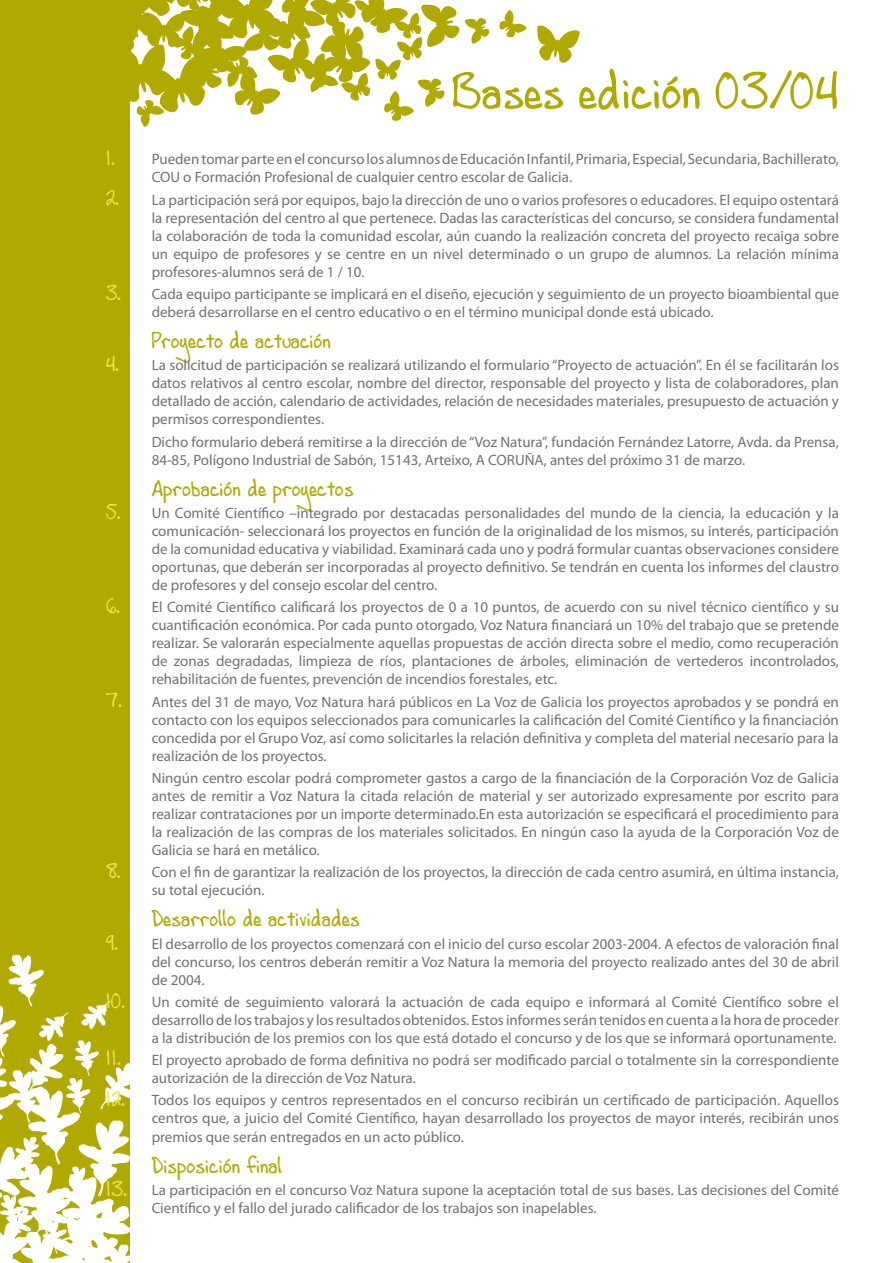
<style>
.page{position:relative;width:893px;height:1263px;background:#fff}
.page>*{position:absolute;margin:0;border:0;box-sizing:border-box;transform-origin:0 0}
.t1{font:51px "Andrew Script";color:#b0aa00}
.t2{font:22.5px "Andrew Script";color:#b0aa00}
.t3{font:21px/40px "Andrew Script";color:#eae34d}
.t4{font:15px/18px "Myriad Pro";color:#707173;text-align:justify}
</style>
<div class="page">
<div style="left:0;top:0;width:129px;height:1263px;background:#b0aa00"></div>
<svg style="left:499px;top:10px;width:27px;height:27px"></svg>
<svg style="left:465px;top:18px;width:24px;height:26px"></svg>
<svg style="left:129px;top:0;width:330px;height:127px"></svg>
<svg style="left:537px;top:26px;width:43px;height:37px"></svg>
<svg style="left:0;top:955px;width:130px;height:308px"></svg>
<h3 class="t3" style="left:106px;top:138px;width:15px">1.<br>2.</h3>
<h3 class="t3" style="left:106px;top:273px;width:17px">3.</h3>
<h3 class="t3" style="left:106px;top:344px;width:15px">4.</h3>
<h3 class="t3" style="left:106px;top:491px;width:17px">5.</h3>
<h3 class="t3" style="left:106px;top:586px;width:16px">6.</h3>
<h3 class="t3" style="left:106px;top:680px;width:18px">7.</h3>
<h3 class="t3" style="left:106px;top:851px;width:17px">8.</h3>
<h3 class="t3" style="left:106px;top:923px;width:14px">9.</h3>
<h3 class="t3" style="left:106px;top:981px;width:21px">10.</h3>
<h3 class="t3" style="left:106px;top:1038px;width:21px;line-height:40.7px">11.<br>12.</h3>
<h3 class="t3" style="left:106px;top:1169px;width:23px">13.</h3>
<h1 class="t1" style="left:452px;top:61px;width:388px">Bases edición 03/04</h1>
<p class="t4" style="left:152px;top:150px;width:689px">Pueden tomar parte en el concurso los alumnos de Educación Infantil, Primaria, Especial, Secundaria, Bachillerato,<br>COU o Formación Profesional de cualquier centro escolar de Galicia.</p>
<p class="t4" style="left:152px;top:190px;width:689px">La participación será por equipos, bajo la dirección de uno o varios profesores o educadores. El equipo ostentará la representación del centro al que pertenece. Dadas las características del concurso, se considera fundamental la colaboración de toda la comunidad escolar, aún cuando la realización concreta del proyecto recaiga sobre un equipo de profesores y se centre en un nivel determinado o un grupo de alumnos. La relación mínima profesores-alumnos será de 1 / 10.</p>
<p class="t4" style="left:152px;top:285px;width:689px">Cada equipo participante se implicará en el diseño, ejecución y seguimiento de un proyecto bioambiental que deberá desarrollarse en el centro educativo o en el término municipal donde está ubicado.</p>
<h2 class="t2" style="left:152px;top:327px;width:181px">Proyecto de actuación</h2>
<p class="t4" style="left:152px;top:356px;width:689px">La solicitud de participación se realizará utilizando el formulario “Proyecto de actuación”. En él se facilitarán los datos relativos al centro escolar, nombre del director, responsable del proyecto y lista de colaboradores, plan detallado de acción, calendario de actividades, relación de necesidades materiales, presupuesto de actuación y permisos correspondientes.</p>
<p class="t4" style="left:152px;top:432px;width:689px">Dicho formulario deberá remitirse a la dirección de “Voz Natura”, fundación Fernández Latorre, Avda. da Prensa,<br>84-85, Polígono Industrial de Sabón, 15143, Arteixo, A CORUÑA, antes del próximo 31 de marzo.</p>
<h2 class="t2" style="left:152px;top:475px;width:204px">Aprobación de proyectos</h2>
<p class="t4" style="left:152px;top:504px;width:689px">Un Comité Científico –integrado por destacadas personalidades del mundo de la ciencia, la educación y la comunicación- seleccionará los proyectos en función de la originalidad de los mismos, su interés, participación de la comunidad educativa y viabilidad. Examinará cada uno y podrá formular cuantas observaciones considere oportunas, que deberán ser incorporadas al proyecto definitivo. Se tendrán en cuenta los informes del claustro de profesores y del consejo escolar del centro.</p>
<p class="t4" style="left:152px;top:598px;width:689px">El Comité Científico calificará los proyectos de 0 a 10 puntos, de acuerdo con su nivel técnico científico y su cuantificación económica. Por cada punto otorgado, Voz Natura financiará un 10% del trabajo que se pretende realizar. Se valorarán especialmente aquellas propuestas de acción directa sobre el medio, como recuperación de zonas degradadas, limpieza de ríos, plantaciones de árboles, eliminación de vertederos incontrolados, rehabilitación de fuentes, prevención de incendios forestales, etc.</p>
<p class="t4" style="left:152px;top:692px;width:689px">Antes del 31 de mayo, Voz Natura hará públicos en La Voz de Galicia los proyectos aprobados y se pondrá en contacto con los equipos seleccionados para comunicarles la calificación del Comité Científico y la financiación concedida por el Grupo Voz, así como solicitarles la relación definitiva y completa del material necesario para la realización de los proyectos.</p>
<p class="t4" style="left:152px;top:769px;width:689px">Ningún centro escolar podrá comprometer gastos a cargo de la financiación de la Corporación Voz de Galicia antes de remitir a Voz Natura la citada relación de material y ser autorizado expresamente por escrito para realizar contrataciones por un importe determinado.En esta autorización se especificará el procedimiento para la realización de las compras de los materiales solicitados. En ningún caso la ayuda de la Corporación Voz de Galicia se hará en metálico.</p>
<p class="t4" style="left:152px;top:863px;width:689px">Con el fin de garantizar la realización de los proyectos, la dirección de cada centro asumirá, en última instancia, su total ejecución.</p>
<h2 class="t2" style="left:152px;top:905px;width:210px">Desarrollo de actividades</h2>
<p class="t4" style="left:152px;top:934px;width:689px">El desarrollo de los proyectos comenzará con el inicio del curso escolar 2003-2004. A efectos de valoración final del concurso, los centros deberán remitir a Voz Natura la memoria del proyecto realizado antes del 30 de abril de 2004.</p>
<p class="t4" style="left:152px;top:993px;width:689px">Un comité de seguimiento valorará la actuación de cada equipo e informará al Comité Científico sobre el desarrollo de los trabajos y los resultados obtenidos. Estos informes serán tenidos en cuenta a la hora de proceder a la distribución de los premios con los que está dotado el concurso y de los que se informará oportunamente.</p>
<p class="t4" style="left:152px;top:1051px;width:689px">El proyecto aprobado de forma definitiva no podrá ser modificado parcial o totalmente sin la correspondiente autorización de la dirección de Voz Natura.</p>
<p class="t4" style="left:152px;top:1091px;width:689px">Todos los equipos y centros representados en el concurso recibirán un certificado de participación. Aquellos centros que, a juicio del Comité Científico, hayan desarrollado los proyectos de mayor interés, recibirán unos premios que serán entregados en un acto público.</p>
<h2 class="t2" style="left:152px;top:1152px;width:132px">Disposición final</h2>
<p class="t4" style="left:152px;top:1181px;width:689px">La participación en el concurso Voz Natura supone la aceptación total de sus bases. Las decisiones del Comité<br>Científico y el fallo del jurado calificador de los trabajos son inapelables.</p>
</div>
